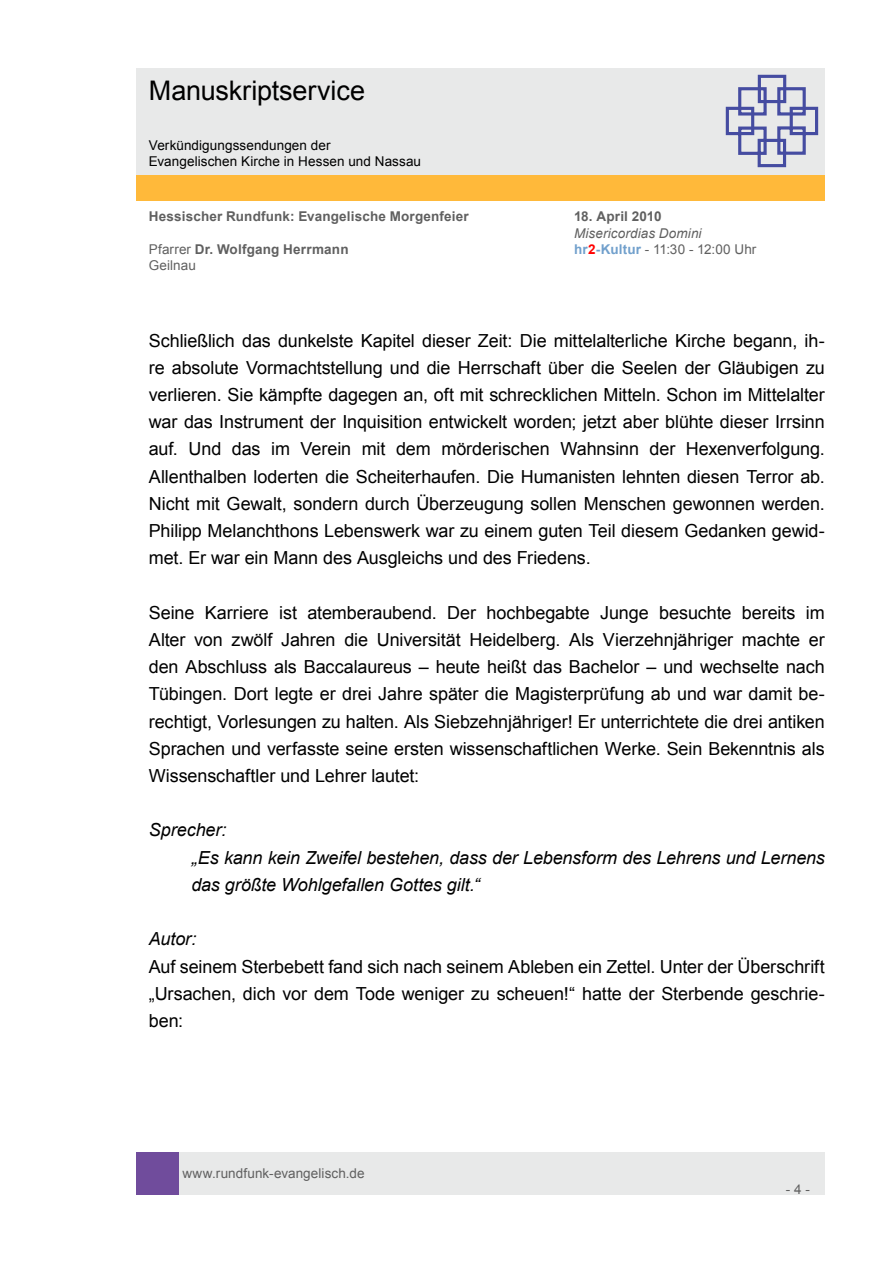
<style>
.page{position:relative;width:893px;height:1263px;background:#fff}
.page>*{position:absolute;margin:0;border:0;box-sizing:border-box;transform-origin:0 0}
.t1{font:27px "Arial";letter-spacing:-.005em;color:#000}
.t2{font:18px/27.2px "Arial";letter-spacing:-.005em;color:#000;text-align:justify}
.t3{font:italic 18px/27.2px "Arial";letter-spacing:-.01em;color:#000}
.t4{font:700 13.5px "Arial";letter-spacing:.015em;color:#606060}
.t5{font:13.5px "Arial";letter-spacing:.005em;color:#606060}
.t6{font:13.5px/16.2px "Arial";letter-spacing:.005em;color:#000}
.t7{font:italic 13.5px "Arial";letter-spacing:.01em;color:#606060}
.s1{font-weight:400}
.s2{font-weight:700;color:#71a0cc}
.s3{font-weight:700;color:#f00}
</style>
<div class="page">
<div style="left:179px;top:1152px;width:646px;height:43px;background:#e8e9e9"></div>
<div style="left:136px;top:1152px;width:43px;height:43px;background:#704c9c"></div>
<div style="left:136px;top:175px;width:689px;height:26px;background:#ffb93a"></div>
<div style="left:136px;top:68px;width:689px;height:106px;background:#e8e9e9"></div>
<svg style="left:725px;top:74px;width:94px;height:94px"></svg>
<h1 class="t1" style="left:149px;top:73px;width:218px">Manuskriptservice</h1>
<p class="t6" style="left:149px;top:137px;width:274px">Verkündigungssendungen der<br>Evangelischen Kirche in Hessen und Nassau</p>
<p class="t4" style="left:149px;top:208px;width:322px">Hessischer Rundfunk: Evangelische Morgenfeier</p>
<p class="t4" style="left:574px;top:208px;width:89px">18. April 2010</p>
<p class="t7" style="left:574px;top:224px;width:129px">Misericordias Domini</p>
<p class="t4" style="left:149px;top:240px;width:201px"><span class="s1">Pfarrer</span> Dr. Wolfgang Herrmann</p>
<p class="t5" style="left:574px;top:240px;width:184px"><span class="s2">hr</span><span class="s3">2</span><span class="s2">-Kultur</span> - 11:30 - 12:00 Uhr</p>
<p class="t5" style="left:149px;top:256px;width:49px">Geilnau</p>
<p class="t2" style="left:149px;top:327px;width:678px">Schließlich das dunkelste Kapitel dieser Zeit: Die mittelalterliche Kirche begann, ih&shy;re absolute Vormachtstellung und die Herrschaft über die Seelen der Gläubigen zu verlieren. Sie kämpfte dagegen an, oft mit schrecklichen Mitteln. Schon im Mittelalter war das Instrument der Inquisition entwickelt worden; jetzt aber blühte dieser Irrsinn auf. Und das im Verein mit dem mörderischen Wahnsinn der Hexenverfolgung.<br>Allenthalben loderten die Scheiterhaufen. Die Humanisten lehnten diesen Terror ab.<br>Nicht mit Gewalt, sondern durch Überzeugung sollen Menschen gewonnen werden.<br>Philipp Melanchthons Lebenswerk war zu einem guten Teil diesem Gedanken gewid&shy;met. Er war ein Mann des Ausgleichs und des Friedens.</p>
<p class="t2" style="left:149px;top:599px;width:678px">Seine Karriere ist atemberaubend. Der hochbegabte Junge besuchte bereits im Alter von zwölf Jahren die Universität Heidelberg. Als Vierzehnjähriger machte er den Abschluss als Baccalaureus – heute heißt das Bachelor – und wechselte nach Tübingen. Dort legte er drei Jahre später die Magisterprüfung ab und war damit be&shy;rechtigt, Vorlesungen zu halten. Als Siebzehnjähriger! Er unterrichtete die drei antiken Sprachen und verfasste seine ersten wissenschaftlichen Werke. Sein Bekenntnis als Wissenschaftler und Lehrer lautet:</p>
<p class="t3" style="left:191px;top:817px;width:635px;text-indent:-43px">Sprecher:<br>„Es kann kein Zweifel bestehen, dass der Lebensform des Lehrens und Lernens das größte Wohlgefallen Gottes gilt.“</p>
<p class="t3" style="left:149px;top:926px;width:49px">Autor:</p>
<p class="t2" style="left:149px;top:953px;width:678px">Auf seinem Sterbebett fand sich nach seinem Ableben ein Zettel. Unter der Überschrift „Ursachen, dich vor dem Tode weniger zu scheuen!“ hatte der Sterbende geschrie&shy;ben:</p>
<p class="t5" style="left:182px;top:1164px;width:184px">www.rundfunk-evangelisch.de</p>
<p class="t5" style="left:786px;top:1180px;width:26px">- 4 -</p>
</div>
